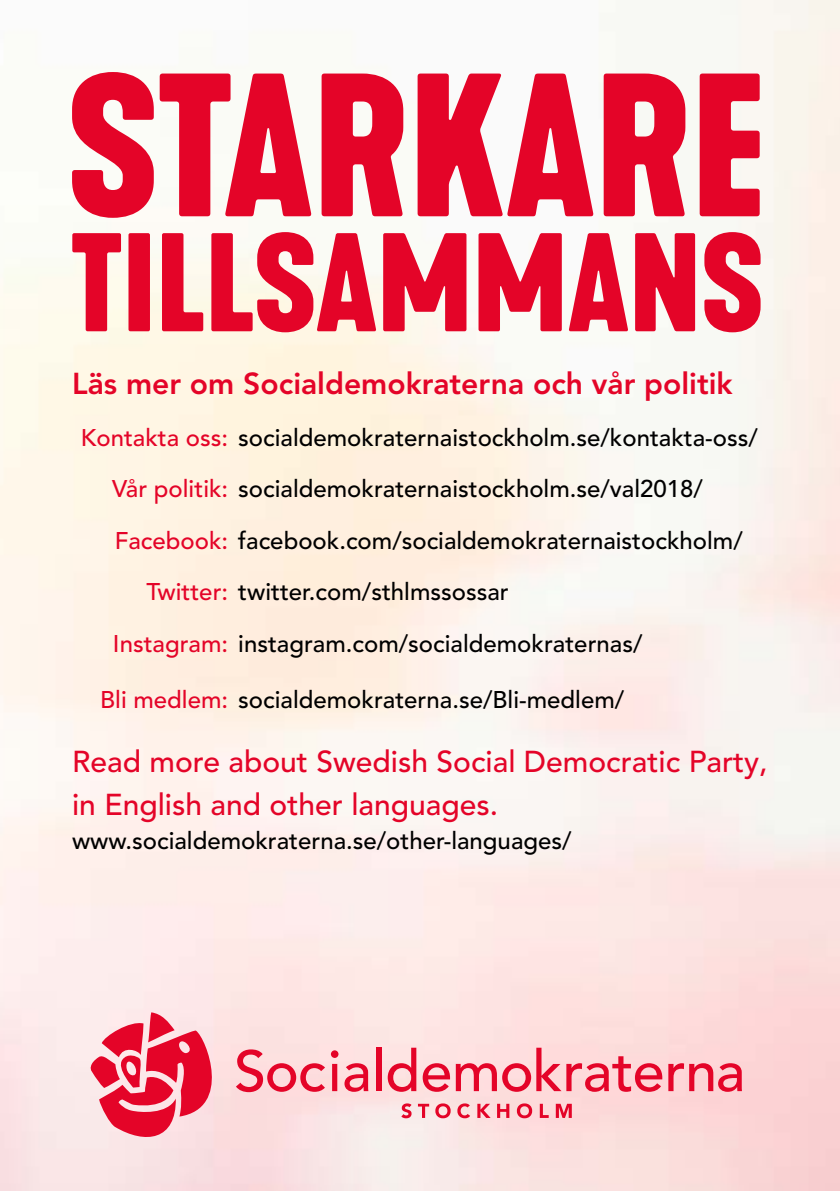
<style>
.page{position:relative;width:840px;height:1191px;background:#fff}
.page>*{position:absolute;margin:0;border:0;box-sizing:border-box;transform-origin:0 0}
.t1{font:500 30px/43.2px "Avenir LT Pro";color:#e40428}
.t2{font:800 30px "Avenir";color:#e40428}
.t3{font:500 24px "Avenir LT Pro";color:#000}
.s1{color:#e40428}
</style>
<div class="page">
<img style="left:0;top:0;width:839px;height:1191px">
<svg style="left:331px;top:1050px;width:7px;height:41px"></svg>
<svg style="left:344px;top:1063px;width:24px;height:28px"></svg>
<div style="left:376px;top:1047px;width:5px;height:44px;background:#e40428"></div>
<svg style="left:387px;top:1047px;width:29px;height:44px"></svg>
<svg style="left:422px;top:1063px;width:74px;height:28px;background:#f27f8f"></svg>
<svg style="left:502px;top:1047px;width:160px;height:44px;background:#f69da7"></svg>
<svg style="left:668px;top:1063px;width:73px;height:28px;background:#f27a8a"></svg>
<svg style="left:91px;top:1012px;width:234px;height:125px;background:#f49ba7"></svg>
<svg style="left:401px;top:1103px;width:10px;height:15px"></svg>
<svg style="left:417px;top:1103px;width:12px;height:15px"></svg>
<svg style="left:435px;top:1103px;width:15px;height:15px"></svg>
<svg style="left:457px;top:1103px;width:13px;height:15px"></svg>
<svg style="left:477px;top:1103px;width:13px;height:15px"></svg>
<svg style="left:497px;top:1103px;width:12px;height:15px"></svg>
<svg style="left:516px;top:1103px;width:16px;height:15px"></svg>
<svg style="left:539px;top:1103px;width:9px;height:15px"></svg>
<svg style="left:555px;top:1103px;width:16px;height:15px"></svg>
<svg style="left:72px;top:232px;width:688px;height:100px;fill:#e40428"></svg>
<svg style="left:72px;top:72px;width:687px;height:146px;fill:#e40428"></svg>
<p class="t2" style="left:72px;top:366px;width:661px">Läs mer om Socialdemokraterna och vår politik</p>
<p class="t3" style="left:81px;top:423px;width:678px"><span class="s1">Kontakta oss:</span> socialdemokraternaistockholm.se/kontakta-oss/</p>
<p class="t3" style="left:112px;top:474px;width:592px"><span class="s1">Vår politik:</span> socialdemokraternaistockholm.se/val2018/</p>
<p class="t3" style="left:115px;top:526px;width:629px"><span class="s1">Facebook:</span> facebook.com/socialdemokraternaistockholm/</p>
<p class="t3" style="left:146px;top:577px;width:363px"><span class="s1">Twitter:</span> twitter.com/sthlmssossar</p>
<p class="t3" style="left:113px;top:629px;width:530px"><span class="s1">Instagram:</span> instagram.com/socialdemokraternas/</p>
<p class="t3" style="left:100px;top:685px;width:525px"><span class="s1">Bli medlem:</span> socialdemokraterna.se/Bli-medlem/</p>
<p class="t1" style="left:72px;top:741px;width:696px">Read more about Swedish Social Democratic Party, in English and other languages.</p>
<p class="t3" style="left:72px;top:826px;width:500px">www.socialdemokraterna.se/other-languages/</p>
</div>
